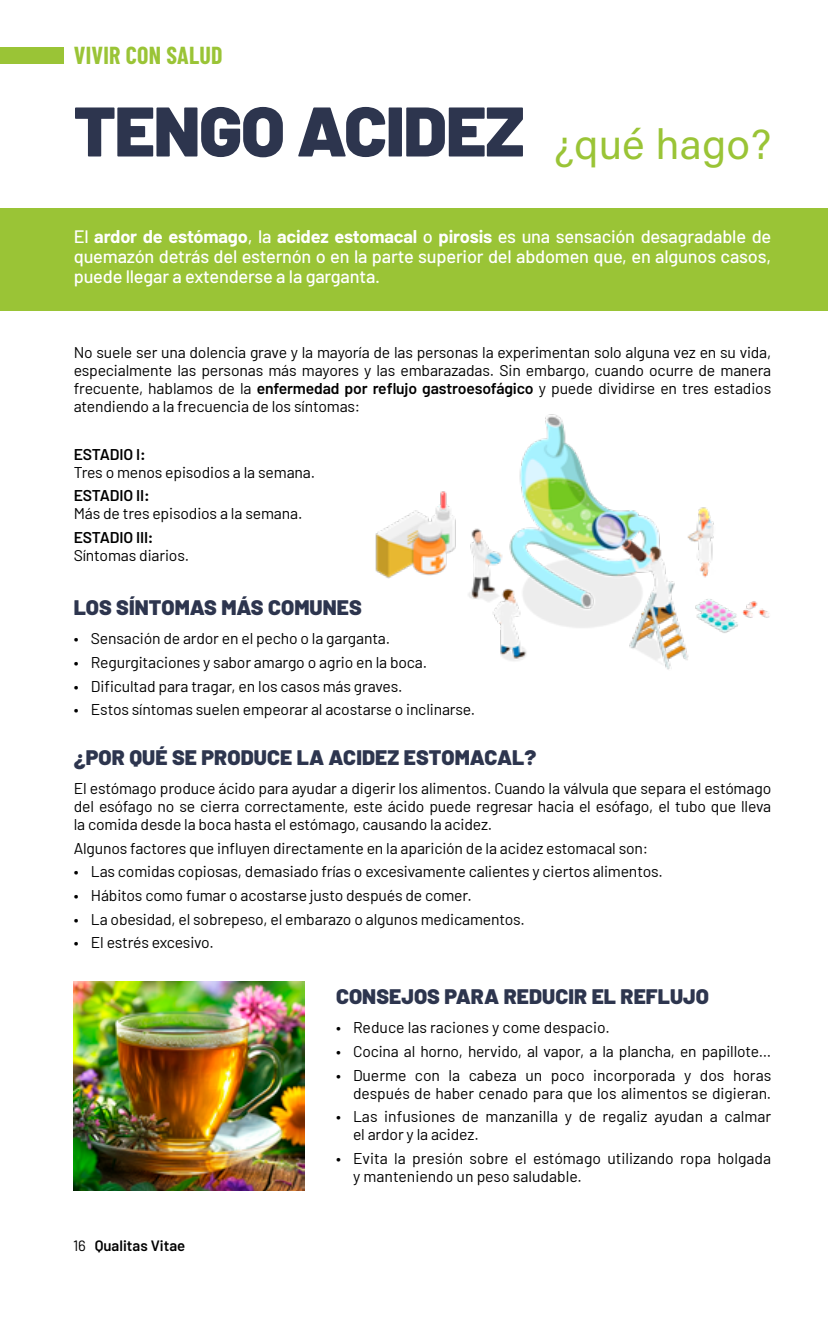
<style>
.page{position:relative;width:828px;height:1327px;background:#fff}
.page>*{position:absolute;margin:0;border:0;box-sizing:border-box;transform-origin:0 0}
.t1{font:900 70px "Barlow";letter-spacing:-.015em;color:#2d354e}
.t2{font:700 24px "Barlow Condensed";letter-spacing:.01em;color:#9ac436}
.t3{font:900 21px "Barlow";letter-spacing:.005em;color:#2d354e}
.t4{font:500 18px/20px "Barlow";letter-spacing:-.01em;color:#fff;text-align:justify}
.t5{font:15.6px/18px "Barlow";letter-spacing:-.01em;color:#000;text-align:justify}
.t6{font:600 15.6px "Barlow";letter-spacing:-.01em;color:#000}
.t7{font:600 15px "Barlow";color:#000}
.s1{font-family:"Acumin Variable Concept";font-weight:400;font-size:42px;color:#9ac436}
.s2{font-weight:700}
.s3{font-weight:600}
.s4{font-weight:400}
</style>
<div class="page">
<div style="left:0;top:47px;width:64px;height:16px;background:#9ac436"></div>
<div style="left:0;top:208px;width:828px;height:102px;background:#9ac436"></div>
<img style="left:375px;top:414px;width:395px;height:256px">
<img style="left:74px;top:981px;width:230px;height:210px">
<h2 class="t2" style="left:74px;top:38px;width:150px">VIVIR CON SALUD</h2>
<h1 class="t1" style="left:74px;top:79px;width:699px">TENGO ACIDEZ <span class="s1">¿qué hago?</span></h1>
<p class="t4" style="left:74px;top:225px;width:699px">El <span class="s2">ardor de estómago</span>, la <span class="s2">acidez estomacal</span> o <span class="s2">pirosis</span> es una sensación desagradable de quemazón detrás del esternón o en la parte superior del abdomen que, en algunos casos, puede llegar a extenderse a la garganta.</p>
<p class="t5" style="left:74px;top:342px;width:699px">No suele ser una dolencia grave y la mayoría de las personas la experimentan solo alguna vez en su vida, especialmente las personas más mayores y las embarazadas. Sin embargo, cuando ocurre de manera frecuente, hablamos de la <span class="s3">enfermedad por reflujo gastroesofágico</span> y puede dividirse en tres estadios atendiendo a la frecuencia de los síntomas:</p>
<p class="t6" style="left:74px;top:444px;width:73px">ESTADIO I:</p>
<p class="t5" style="left:74px;top:462px;width:243px">Tres o menos episodios a la semana.</p>
<p class="t6" style="left:74px;top:486px;width:77px">ESTADIO II:</p>
<p class="t5" style="left:74px;top:503px;width:230px">Más de tres episodios a la semana.</p>
<p class="t6" style="left:74px;top:527px;width:81px">ESTADIO III:</p>
<p class="t5" style="left:74px;top:545px;width:117px">Síntomas diarios.</p>
<h3 class="t3" style="left:74px;top:592px;width:290px">LOS SÍNTOMAS MÁS COMUNES</h3>
<p class="t5" style="left:74px;top:628px;width:318px">• Sensación de ardor en el pecho o la garganta.</p>
<p class="t5" style="left:74px;top:652px;width:355px">• Regurgitaciones y sabor amargo o agrio en la boca.</p>
<p class="t5" style="left:74px;top:676px;width:330px">• Dificultad para tragar, en los casos más graves.</p>
<p class="t5" style="left:74px;top:699px;width:403px">• Estos síntomas suelen empeorar al acostarse o inclinarse.</p>
<h3 class="t3" style="left:74px;top:741px;width:464px">¿POR QUÉ SE PRODUCE LA ACIDEZ ESTOMACAL?</h3>
<p class="t5" style="left:74px;top:778px;width:699px">El estómago produce ácido para ayudar a digerir los alimentos. Cuando la válvula que separa el estómago del esófago no se cierra correctamente, este ácido puede regresar hacia el esófago, el tubo que lleva la comida desde la boca hasta el estómago, causando la acidez.</p>
<p class="t5" style="left:74px;top:838px;width:576px">Algunos factores que influyen directamente en la aparición de la acidez estomacal son:</p>
<p class="t5" style="left:74px;top:861px;width:590px">• Las comidas copiosas, demasiado frías o excesivamente calientes y ciertos alimentos.</p>
<p class="t5" style="left:74px;top:885px;width:400px">• Hábitos como fumar o acostarse justo después de comer.</p>
<p class="t5" style="left:74px;top:909px;width:453px">• La obesidad, el sobrepeso, el embarazo o algunos medicamentos.</p>
<p class="t5" style="left:74px;top:932px;width:142px">• El estrés excesivo.</p>
<p class="t7" style="left:73px;top:1236px;width:114px"><span class="s4">16</span> Qualitas Vitae</p>
<h3 class="t3" style="left:336px;top:980px;width:374px">CONSEJOS PARA REDUCIR EL REFLUJO</h3>
<p class="t5" style="left:336px;top:1017px;width:275px">• Reduce las raciones y come despacio.</p>
<p class="t5" style="left:336px;top:1041px;width:437px">• Cocina al horno, hervido, al vapor, a la plancha, en papillote…</p>
<p class="t5" style="left:336px;top:1065px;width:437px;text-align:right">• Duerme con la cabeza un poco incorporada y dos horas después de haber cenado para que los alimentos se digieran.</p>
<p class="t5" style="left:353px;top:1106px;width:420px;text-indent:-17px">• Las infusiones de manzanilla y de regaliz ayudan a calmar el ardor y la acidez.</p>
<p class="t5" style="left:353px;top:1148px;width:420px;text-indent:-17px">• Evita la presión sobre el estómago utilizando ropa holgada y manteniendo un peso saludable.</p>
</div>
